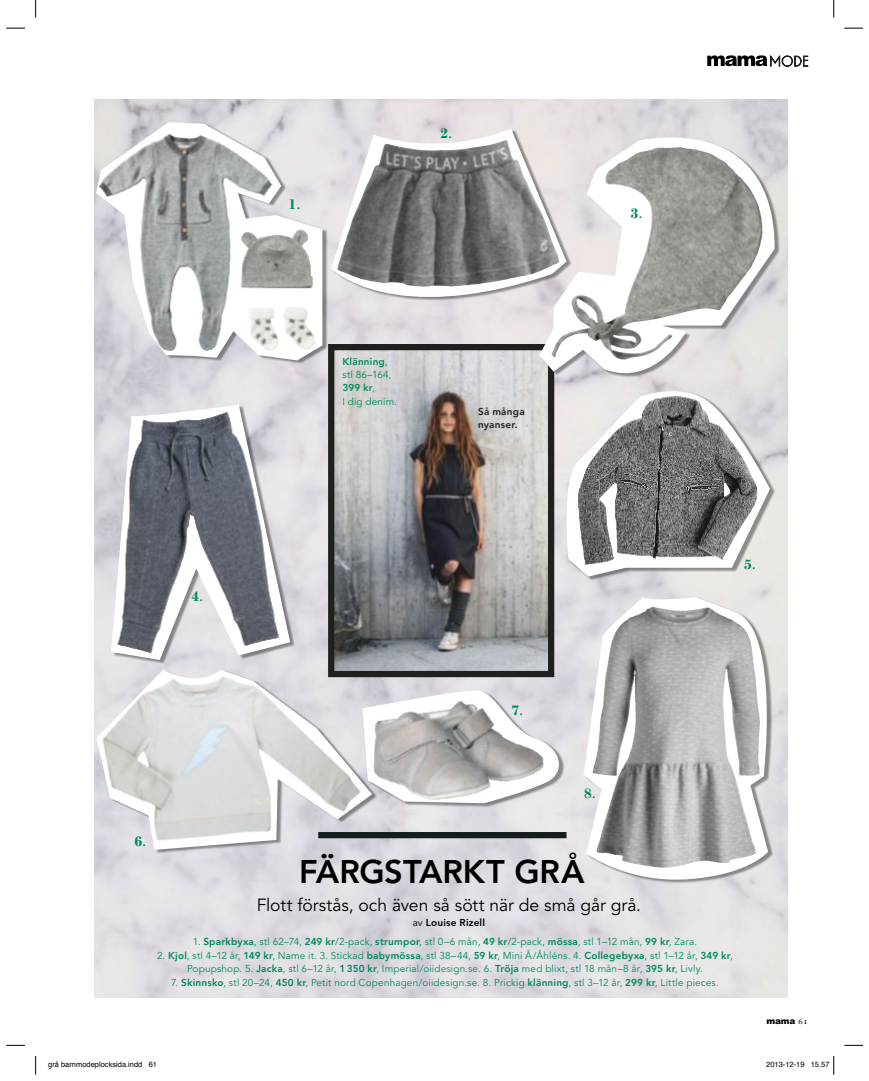
<style>
.page{position:relative;width:869px;height:1081px;background:#fff}
.page>*{position:absolute;margin:0;border:0;box-sizing:border-box;transform-origin:0 0}
.t1{font:800 32.5px "Avenir";letter-spacing:-.005em;color:#000}
.t2{font:17.5px "Avenir";letter-spacing:-.005em;color:#000}
.t3{font:700 15px "Modern MT Std";color:#008b5b}
.t4{font:10px/13.4px "Avenir";letter-spacing:.015em;color:#008b5b;text-align:center}
.t5{font:800 10px/13.4px "Avenir";letter-spacing:.02em;color:#20201f}
.t6{font:800 10px "Avenir";letter-spacing:.02em;color:#000}
.t7{font:900 8.75px "Arial";color:#000}
.t8{font:7.5px "Helvetica";color:#000}
.s1{font-weight:800}
.s2{font-weight:400}
.s3{font-family:"Sabon Roman SC";font-weight:400}
</style>
<div class="page">
<img style="left:94px;top:99px;width:693px;height:716px">
<div style="left:318px;top:832px;width:248px;height:6px;background:#151e1f"></div>
<svg style="left:707px;top:55px;width:100px;height:12px"></svg>
<img style="left:335px;top:351px;width:212px;height:319px">
<div style="left:328px;top:344px;width:226px;height:333px;border:6px solid #20201f"></div>
<img style="left:94px;top:638px;width:275px;height:242px">
<div style="left:98px;top:122px;width:229px;height:242px;background:#000;opacity:.4"></div>
<img style="left:94px;top:118px;width:226px;height:252px">
<div style="left:541px;top:138px;width:238px;height:239px;background:#000;opacity:.4"></div>
<svg style="left:539px;top:108px;width:235px;height:280px;background:#c7c6c5"></svg>
<svg style="left:331px;top:129px;width:235px;height:200px;background:#e4dfe2"></svg>
<div style="left:113px;top:405px;width:182px;height:259px;background:#000;opacity:.4"></div>
<svg style="left:111px;top:405px;width:179px;height:255px;background:#d9d7db"></svg>
<svg style="left:583px;top:597px;width:197px;height:286px"></svg>
<img style="left:592px;top:607px;width:60px;height:169px">
<img style="left:551px;top:147px;width:125px;height:213px">
<img style="left:337px;top:140px;width:222px;height:147px">
<svg style="left:362px;top:689px;width:204px;height:114px"></svg>
<img style="left:367px;top:685px;width:179px;height:133px">
<img style="left:96px;top:409px;width:193px;height:246px">
<div style="left:567px;top:391px;width:208px;height:190px;background:#000;opacity:.4"></div>
<svg style="left:559px;top:382px;width:9px;height:194px;background:#e8e5e5"></svg>
<img style="left:568px;top:379px;width:201px;height:197px">
<svg style="left:6px;top:27px;width:19px;height:2px"></svg>
<svg style="left:844px;top:27px;width:18px;height:2px"></svg>
<svg style="left:6px;top:1044px;width:19px;height:2px"></svg>
<svg style="left:844px;top:1044px;width:18px;height:2px"></svg>
<svg style="left:35px;top:1px;width:1px;height:17px"></svg>
<svg style="left:35px;top:1056px;width:1px;height:18px"></svg>
<svg style="left:833px;top:1px;width:1px;height:17px"></svg>
<svg style="left:833px;top:1056px;width:1px;height:18px"></svg>
<h3 class="t3" style="left:288px;top:194px;width:13px">1.</h3>
<h3 class="t3" style="left:440px;top:124px;width:13px">2.</h3>
<h3 class="t3" style="left:630px;top:204px;width:13px">3.</h3>
<p class="t4" style="left:342px;top:355px;width:56px;text-align:left"><span class="s1">Klänning</span>, stl 86–164,<br><span class="s1">399 kr</span>,<br>I dig denim.</p>
<p class="t5" style="left:478px;top:405px;width:48px">Så många nyanser.</p>
<h3 class="t3" style="left:191px;top:587px;width:13px">4.</h3>
<h3 class="t3" style="left:744px;top:555px;width:13px">5.</h3>
<h3 class="t3" style="left:511px;top:700px;width:13px">7.</h3>
<h3 class="t3" style="left:584px;top:784px;width:13px">8.</h3>
<h3 class="t3" style="left:134px;top:831px;width:13px">6.</h3>
<h1 class="t1" style="left:299px;top:853px;width:287px">FÄRGSTARKT GRÅ</h1>
<h2 class="t2" style="left:256px;top:895px;width:385px">Flott förstås, och även så sött när de små går grå.</h2>
<p class="t6" style="left:412px;top:917px;width:74px"><span class="s2">av</span> Louise Rizell</p>
<p class="t4" style="left:193px;top:935px;width:506px">1. <span class="s1">Sparkbyxa</span>, stl 62–74, <span class="s1">249 kr</span>/2-pack, <span class="s1">strumpor</span>, stl 0–6 mån, <span class="s1">49 kr</span>/2-pack, <span class="s1">mössa</span>, stl 1–12 mån, <span class="s1">99 kr</span>, Zara.</p>
<p class="t4" style="left:157px;top:949px;width:577px">2. <span class="s1">Kjol</span>, stl 4–12 år, <span class="s1">149 kr</span>, Name it. 3. Stickad <span class="s1">babymössa</span>, stl 38–44, <span class="s1">59 kr</span>, Mini Å/Åhléns. 4. <span class="s1">Collegebyxa</span>, stl 1–12 år, <span class="s1">349 kr</span>,<br>Popupshop. 5. <span class="s1">Jacka</span>, stl 6–12 år, <span class="s1">1350 kr</span>, Imperial/oiidesign.se. 6. <span class="s1">Tröja</span> med blixt, stl 18 mån–8 år, <span class="s1">395 kr</span>, Livly.</p>
<p class="t4" style="left:171px;top:975px;width:549px">7. <span class="s1">Skinnsko</span>, stl 20–24, <span class="s1">450 kr</span>, Petit nord Copenhagen/oiidesign.se. 8. Prickig <span class="s1">klänning</span>, stl 3–12 år, <span class="s1">299 kr</span>, Little pieces.</p>
<p class="t7" style="left:766px;top:1015px;width:43px">mama <span class="s3">61</span></p>
<p class="t8" style="left:48px;top:1061px;width:110px">grå barnmodeplocksida.indd 61</p>
<p class="t8" style="left:765px;top:1061px;width:65px">2013-12-19 15.57</p>
</div>
